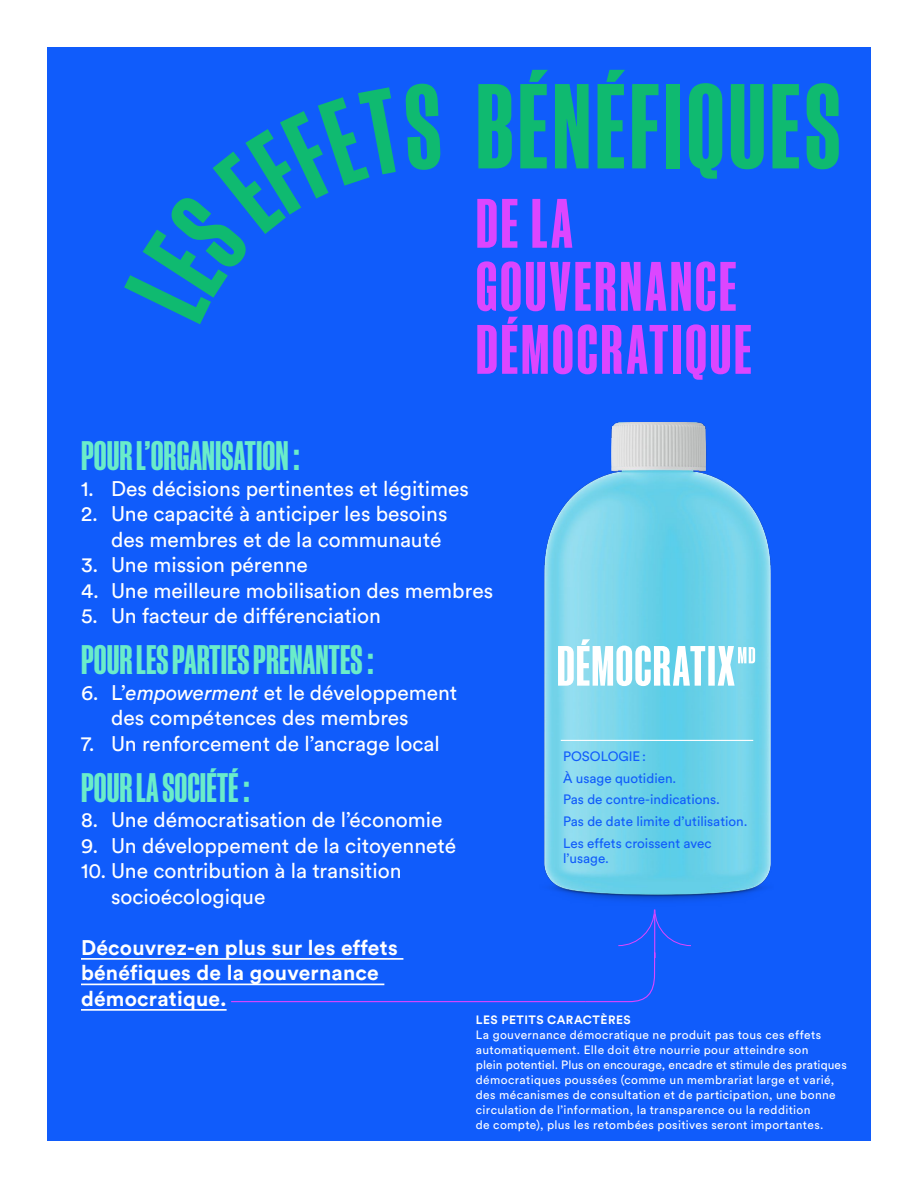
<style>
.page{position:relative;width:918px;height:1188px;background:#fff}
.page>*{position:absolute;margin:0;border:0;box-sizing:border-box;transform-origin:0 0}
.t1{font:700 114px "Manuka";letter-spacing:.035em;color:#0fba70}
.t2{font:700 66px/63px "Manuka";letter-spacing:.045em;color:#dc46ff}
.t3{font:700 39px "Manuka";color:#6aecca}
.t4{font:21px/25.5px "Circular Std";color:#fff}
.t5{font:700 21px/25.5px "Circular Std";letter-spacing:.01em;color:#fff}
.t6{font:13.5px/21.8px "Circular Std";color:#105cfb}
.t7{font:12px/15px "Circular Std";letter-spacing:.03em;color:#fff}
.t8{font:700 12px "Circular Std";letter-spacing:.04em;color:#fff}
.s1{font-style:italic}
</style>
<div class="page">
<div style="left:47px;top:47px;width:824px;height:1094px;background:#105cfb"></div>
<svg style="left:584px;top:920px;width:107px;height:83px"></svg>
<hr style="left:81px;top:958px;width:322px;height:2px;background:#fff">
<hr style="left:81px;top:984px;width:303px;height:1px;background:#fff">
<hr style="left:81px;top:1009px;width:146px;height:2px;background:#fff">
<img style="left:544px;top:422px;width:227px;height:498px">
<hr style="left:561px;top:740px;width:192px;height:1px;background:#fff">
<svg style="left:558px;top:639px;width:197px;height:47px;background:#b9e9f4"></svg>
<hr style="left:231px;top:1001px;width:355px;height:1px;background:#dc46ff">
<h1 class="t1" style="left:476px;top:67px;width:366px">BÉNÉFIQUES</h1>
<h2 class="t2" style="left:476px;top:191px;width:277px">DE LA<br>GOUVERNANCE<br>DÉMOCRATIQUE</h2>
<h3 class="t3" style="left:81px;top:436px;width:220px">POUR L’ORGANISATION:</h3>
<p class="t4" style="left:81px;top:475px;width:389px">1. Des décisions pertinentes et légitimes</p>
<p class="t4" style="left:81px;top:501px;width:368px;text-align:right">2. Une capacité à anticiper les besoins des membres et de la communauté</p>
<p class="t4" style="left:81px;top:552px;width:228px">3. Une mission pérenne</p>
<p class="t4" style="left:81px;top:577px;width:414px">4. Une meilleure mobilisation des membres</p>
<p class="t4" style="left:81px;top:603px;width:301px">5. Un facteur de différenciation</p>
<h3 class="t3" style="left:81px;top:640px;width:294px">POUR LES PARTIES PRENANTES:</h3>
<p class="t4" style="left:111px;top:679px;width:348px;text-indent:-30px">6. L’<span class="s1">empowerment</span> et le développement des compétences des membres</p>
<p class="t4" style="left:81px;top:730px;width:360px">7. Un renforcement de l’ancrage local</p>
<h3 class="t3" style="left:81px;top:767px;width:170px">POUR LA SOCIÉTÉ:</h3>
<p class="t4" style="left:81px;top:807px;width:363px">8. Une démocratisation de l’économie</p>
<p class="t4" style="left:81px;top:832px;width:377px">9. Un développement de la citoyenneté</p>
<p class="t4" style="left:111px;top:858px;width:292px;text-indent:-30px">10. Une contribution à la transition socioécologique</p>
<p class="t5" style="left:81px;top:934px;width:318px">Découvrez-en plus sur les effets bénéfiques de la gouvernance démocratique.</p>
<p class="t8" style="left:476px;top:1012px;width:156px">LES PETITS CARACTÈRES</p>
<p class="t7" style="left:476px;top:1027px;width:372px">La gouvernance démocratique ne produit pas tous ces effets automatiquement. Elle doit être nourrie pour atteindre son<br>plein potentiel. Plus on encourage, encadre et stimule des pratiques démocratiques poussées (comme un membrariat large et varié, des mécanismes de consultation et de participation, une bonne circulation de l’information, la transparence ou la reddition<br>de compte), plus les retombées positives seront importantes.</p>
<p class="t6" style="left:563px;top:745px;width:186px">POSOLOGIE:<br>À usage quotidien.<br>Pas de contre-indications.<br>Pas de date limite d’utilisation.<br>Les effets croissent avec</p>
<p class="t6" style="left:563px;top:847px;width:47px">l’usage.</p>
</div>
